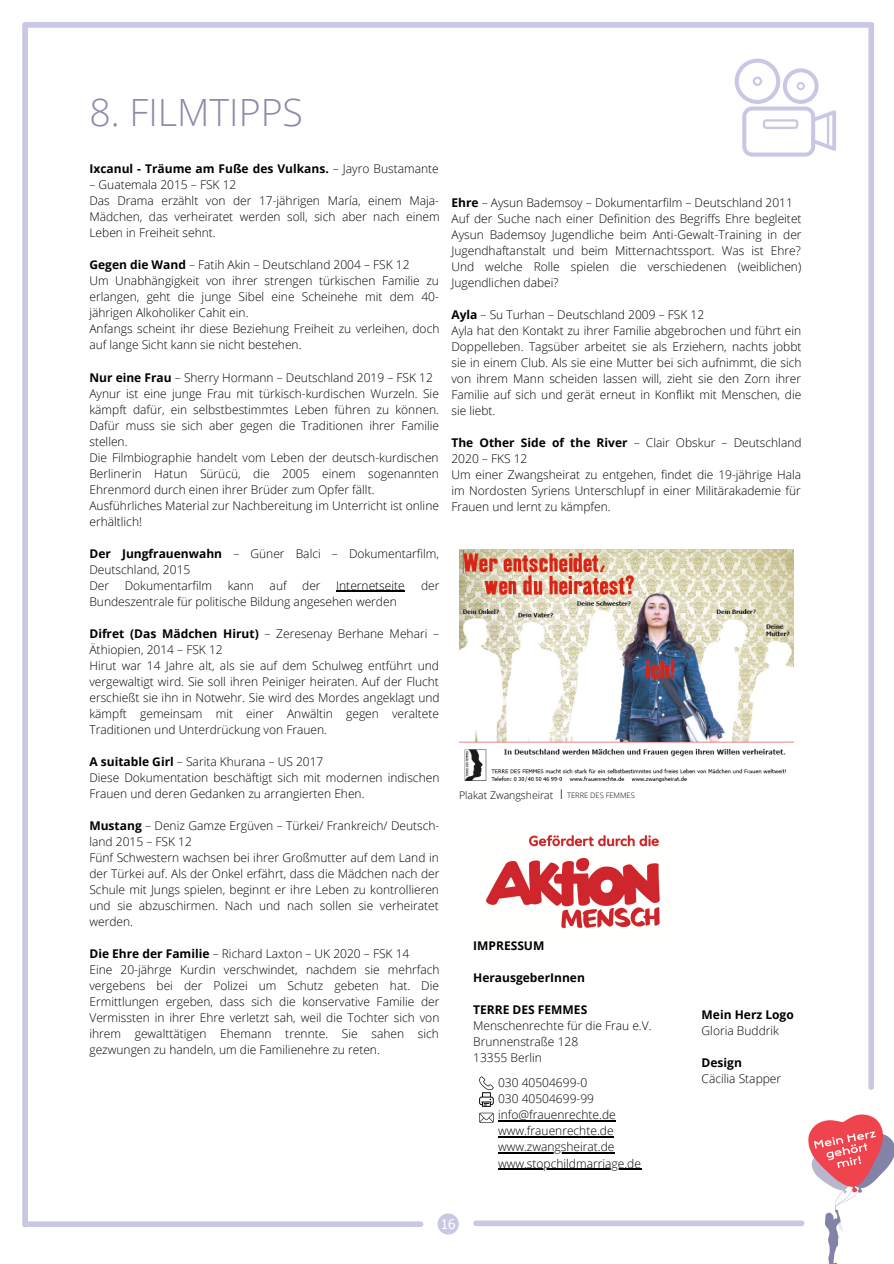
<style>
.page{position:relative;width:894px;height:1264px;background:#fff}
.page>*{position:absolute;margin:0;border:0;box-sizing:border-box;transform-origin:0 0}
.t1{font:300 37.5px "Open Sans";color:#8a8aac}
.t2{font:21.45px "Tahoma";color:#fff}
.t3{font:13.5px "Tahoma";color:#fff}
.t4{font:300 13.5px "Open Sans";color:#000}
.t5{font:300 12px/16px "Open Sans";color:#000;text-align:justify}
.t6{font:700 12px "Open Sans";color:#000}
.t7{font:300 10.5px "Open Sans";color:#000}
.t8{font:300 7.5px "Open Sans";color:#000}
.s1{font-weight:300}
.s2{font-weight:700}
</style>
<div class="page">
<svg style="left:479px;top:1112px;width:14px;height:10px"></svg>
<svg style="left:479px;top:1076px;width:14px;height:30px"></svg>
<hr style="left:498px;top:1120px;width:117px;height:1px;background:#000">
<hr style="left:498px;top:1136px;width:115px;height:1px;background:#000">
<hr style="left:498px;top:1152px;width:116px;height:1px;background:#000">
<hr style="left:498px;top:1168px;width:143px;height:1px;background:#000">
<svg style="left:437px;top:1213px;width:21px;height:21px"></svg>
<img style="left:459px;top:549px;width:334px;height:233px">
<img style="left:808px;top:1114px;width:85px;height:149px">
<div style="left:836px;top:1250px;width:57px;height:13px;background:#fff"></div>
<div style="left:804px;top:1250px;width:22px;height:13px;background:#fff"></div>
<svg style="left:734px;top:59px;width:101px;height:98px"></svg>
<div style="left:25px;top:22px;width:846px;height:6px;background:#c8c8e4"></div>
<div style="left:22px;top:25px;width:6px;height:1199px;background:#c8c8e4"></div>
<div style="left:868px;top:25px;width:5px;height:1062px;background:#c8c8e4"></div>
<div style="left:476px;top:1220px;width:325px;height:6px;background:#c8c8e4"></div>
<div style="left:25px;top:1221px;width:395px;height:5px;background:#c8c8e4"></div>
<img style="left:486px;top:835px;width:174px;height:94px">
<hr style="left:336px;top:591px;width:69px;height:1px;background:#000">
<p class="t1" style="left:89px;top:86px;width:215px">8. FILMTIPPS</p>
<p class="t6" style="left:89px;top:160px;width:351px">Ixcanul - Träume am Fuße des Vulkans. <span class="s1">– Jayro Bustamante</span></p>
<p class="t5" style="left:89px;top:176px;width:148px">– Guatemala 2015 – FSK 12</p>
<p class="t5" style="left:89px;top:193px;width:351px">Das Drama erzählt von der 17-jährigen María, einem Maja-Mädchen, das verheiratet werden soll, sich aber nach einem Leben in Freiheit sehnt.</p>
<p class="t5" style="left:89px;top:257px;width:321px"><span class="s2">Gegen die Wand</span> – Fatih Akin – Deutschland 2004 – FSK 12</p>
<p class="t5" style="left:89px;top:273px;width:351px">Um Unabhängigkeit von ihrer strengen türkischen Familie zu erlangen, geht die junge Sibel eine Scheinehe mit dem 40- jährigen Alkoholiker Cahit ein.</p>
<p class="t5" style="left:89px;top:321px;width:351px">Anfangs scheint ihr diese Beziehung Freiheit zu verleihen, doch auf lange Sicht kann sie nicht bestehen.</p>
<p class="t5" style="left:89px;top:369px;width:345px"><span class="s2">Nur eine Frau</span> – Sherry Hormann – Deutschland 2019 – FSK 12</p>
<p class="t5" style="left:89px;top:385px;width:351px">Aynur ist eine junge Frau mit türkisch-kurdischen Wurzeln. Sie kämpft dafür, ein selbstbestimmtes Leben führen zu können.<br>Dafür muss sie sich aber gegen die Traditionen ihrer Familie stellen.</p>
<p class="t5" style="left:89px;top:449px;width:351px">Die Filmbiographie handelt vom Leben der deutsch-kurdischen Berlinerin Hatun Sürücü, die 2005 einem sogenannten Ehrenmord durch einen ihrer Brüder zum Opfer fällt.</p>
<p class="t5" style="left:89px;top:497px;width:351px">Ausführliches Material zur Nachbereitung im Unterricht ist online erhältlich!</p>
<p class="t5" style="left:89px;top:545px;width:351px"><span class="s2">Der Jungfrauenwahn</span> – Güner Balci – Dokumentarfilm,<br>Deutschland, 2015</p>
<p class="t5" style="left:89px;top:577px;width:21px">Der</p>
<p class="t5" style="left:125px;top:577px;width:89px">Dokumentarfilm</p>
<p class="t5" style="left:228px;top:577px;width:28px">kann</p>
<p class="t5" style="left:269px;top:577px;width:19px">auf</p>
<p class="t5" style="left:302px;top:577px;width:20px">der</p>
<p class="t5" style="left:336px;top:577px;width:70px">Internetseite</p>
<p class="t5" style="left:421px;top:577px;width:20px">der</p>
<p class="t5" style="left:89px;top:593px;width:309px">Bundeszentrale für politische Bildung angesehen werden</p>
<p class="t5" style="left:89px;top:625px;width:351px"><span class="s2">Difret (Das Mädchen Hirut)</span> – Zeresenay Berhane Mehari –<br>Äthiopien, 2014 – FSK 12</p>
<p class="t5" style="left:89px;top:657px;width:352px">Hirut war 14 Jahre alt, als sie auf dem Schulweg entführt und vergewaltigt wird. Sie soll ihren Peiniger heiraten. Auf der Flucht erschießt sie ihn in Notwehr. Sie wird des Mordes angeklagt und kämpft gemeinsam mit einer Anwältin gegen veraltete Traditionen und Unterdrückung von Frauen.</p>
<p class="t5" style="left:89px;top:753px;width:235px"><span class="s2">A suitable Girl</span> – Sarita Khurana – US 2017</p>
<p class="t5" style="left:89px;top:769px;width:351px">Diese Dokumentation beschäftigt sich mit modernen indischen<br>Frauen und deren Gedanken zu arrangierten Ehen.</p>
<p class="t5" style="left:89px;top:817px;width:351px"><span class="s2">Mustang</span> – Deniz Gamze Ergüven – Türkei/ Frankreich/ Deutsch&shy;land 2015 – FSK 12</p>
<p class="t5" style="left:89px;top:849px;width:351px">Fünf Schwestern wachsen bei ihrer Großmutter auf dem Land in der Türkei auf. Als der Onkel erfährt, dass die Mädchen nach der Schule mit Jungs spielen, beginnt er ihre Leben zu kontrollieren und sie abzuschirmen. Nach und nach sollen sie verheiratet werden.</p>
<p class="t5" style="left:89px;top:945px;width:321px"><span class="s2">Die Ehre der Familie</span> – Richard Laxton – UK 2020 – FSK 14</p>
<p class="t5" style="left:89px;top:961px;width:351px">Eine 20-jährge Kurdin verschwindet, nachdem sie mehrfach vergebens bei der Polizei um Schutz gebeten hat. Die Ermittlungen ergeben, dass sich die konservative Familie der Vermissten in ihrer Ehre verletzt sah, weil die Tochter sich von ihrem gewalttätigen Ehemann trennte. Sie sahen sich gezwungen zu handeln, um die Familienehre zu reten.</p>
<p class="t5" style="left:451px;top:194px;width:343px"><span class="s2">Ehre</span> – Aysun Bademsoy – Dokumentarfilm – Deutschland 2011</p>
<p class="t5" style="left:451px;top:210px;width:351px">Auf der Suche nach einer Definition des Begriffs Ehre begleitet Aysun Bademsoy Jugendliche beim Anti-Gewalt-Training in der Jugendhaftanstalt und beim Mitternachtssport. Was ist Ehre?<br>Und welche Rolle spielen die verschiedenen (weiblichen)<br>Jugendlichen dabei?</p>
<p class="t5" style="left:451px;top:306px;width:254px"><span class="s2">Ayla</span> – Su Turhan – Deutschland 2009 – FSK 12</p>
<p class="t5" style="left:451px;top:322px;width:351px">Ayla hat den Kontakt zu ihrer Familie abgebrochen und führt ein Doppelleben. Tagsüber arbeitet sie als Erziehern, nachts jobbt sie in einem Club. Als sie eine Mutter bei sich aufnimmt, die sich von ihrem Mann scheiden lassen will, zieht sie den Zorn ihrer Familie auf sich und gerät erneut in Konflikt mit Menschen, die sie liebt.</p>
<p class="t5" style="left:451px;top:434px;width:351px"><span class="s2">The Other Side of the River</span> – Clair Obskur – Deutschland<br>2020 – FKS 12</p>
<p class="t5" style="left:451px;top:466px;width:351px">Um einer Zwangsheirat zu entgehen, findet die 19-jährige Hala im Nordosten Syriens Unterschlupf in einer Militärakademie für Frauen und lernt zu kämpfen.</p>
<p class="t7" style="left:459px;top:787px;width:96px">Plakat Zwangsheirat</p>
<p class="t4" style="left:559px;top:785px;width:5px">I</p>
<p class="t8" style="left:567px;top:789px;width:69px">TERRE DES FEMMES</p>
<p class="t6" style="left:473px;top:937px;width:73px">IMPRESSUM</p>
<p class="t6" style="left:473px;top:969px;width:113px">HerausgeberInnen</p>
<p class="t6" style="left:473px;top:1001px;width:115px">TERRE DES FEMMES</p>
<p class="t5" style="left:473px;top:1017px;width:180px">Menschenrechte für die Frau e.V.</p>
<p class="t5" style="left:473px;top:1033px;width:106px">Brunnenstraße 128</p>
<p class="t5" style="left:473px;top:1049px;width:70px">13355 Berlin</p>
<p class="t5" style="left:498px;top:1074px;width:91px">030 40504699-0</p>
<p class="t5" style="left:498px;top:1090px;width:97px">030 40504699-99</p>
<p class="t5" style="left:498px;top:1106px;width:119px">info@frauenrechte.de</p>
<p class="t5" style="left:498px;top:1122px;width:117px">www.frauenrechte.de</p>
<p class="t5" style="left:498px;top:1138px;width:118px">www.zwangsheirat.de</p>
<p class="t5" style="left:498px;top:1154px;width:144px">www.stopchildmarriage.de</p>
<p class="t6" style="left:701px;top:1006px;width:94px">Mein Herz Logo</p>
<p class="t5" style="left:701px;top:1022px;width:79px">Gloria Buddrik</p>
<p class="t6" style="left:701px;top:1054px;width:42px">Design</p>
<p class="t5" style="left:701px;top:1070px;width:81px">Cäcilia Stapper</p>
<p class="t2" style="left:451px;top:1203px;width:13px">9</p>
<p class="t3" style="left:440px;top:1215px;width:16px">16</p>
</div>
